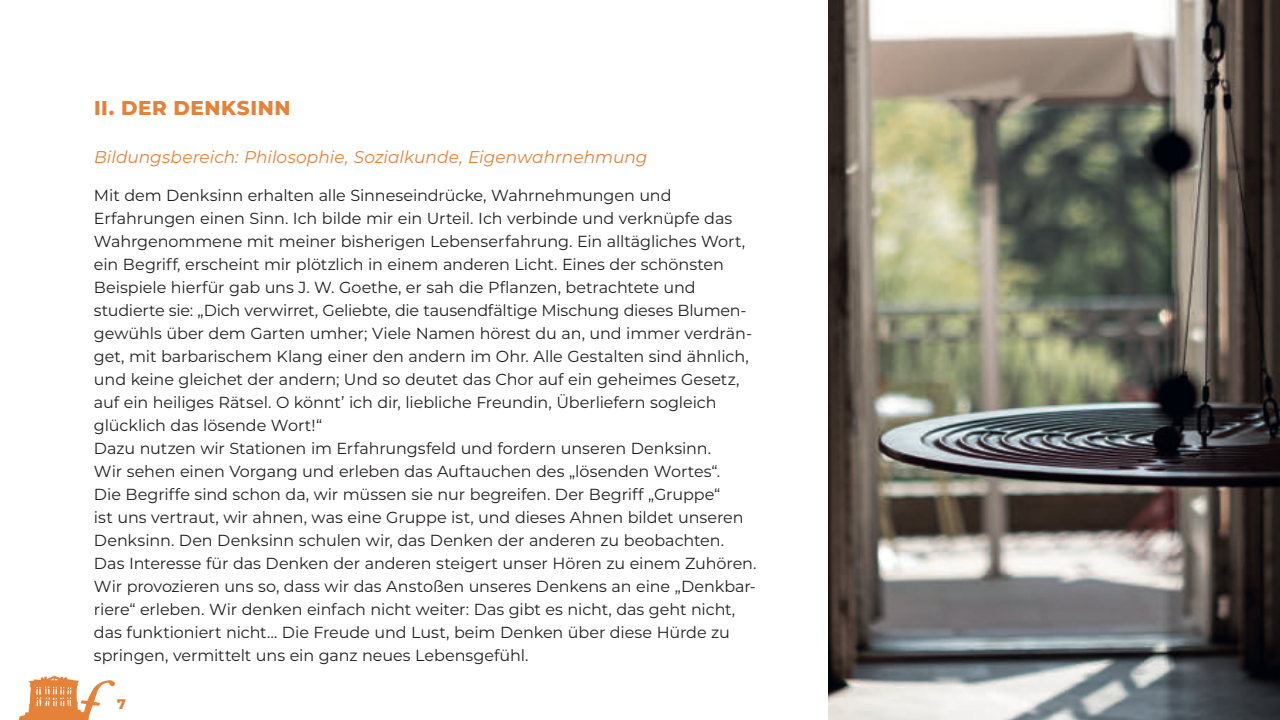
<style>
.page{position:relative;width:1280px;height:720px;background:#fff}
.page>*{position:absolute;margin:0;border:0;box-sizing:border-box;transform-origin:0 0}
.t1{font:800 20px "Montserrat";letter-spacing:.025em;color:#e5823a}
.t2{font:italic 17px "Montserrat";color:#e5823a}
.t3{font:16px/23px "Montserrat";letter-spacing:-.005em;color:#231f20}
.t4{font:800 14px "Montserrat";color:#e5823a}
</style>
<div class="page">
<img style="left:18px;top:675px;width:97px;height:45px">
<img style="left:828px;top:0;width:452px;height:720px">
<p class="t1" style="left:94px;top:93px;width:198px">II. DER DENKSINN</p>
<p class="t2" style="left:94px;top:145px;width:555px">Bildungsbereich: Philosophie, Sozialkunde, Eigenwahrnehmung</p>
<p class="t3" style="left:94px;top:183px;width:664px">Mit dem Denksinn erhalten alle Sinneseindrücke, Wahrnehmungen und Erfahrungen einen Sinn. Ich bilde mir ein Urteil. Ich verbinde und verknüpfe das Wahrgenommene mit meiner bisherigen Lebenserfahrung. Ein alltägliches Wort, ein Begriff, erscheint mir plötzlich in einem anderen Licht. Eines der schönsten Beispiele hierfür gab uns J. W. Goethe, er sah die Pflanzen, betrachtete und studierte sie: „Dich verwirret, Geliebte, die tausendfältige Mischung dieses Blumen&shy;gewühls über dem Garten umher; Viele Namen hörest du an, und immer verdrän&shy;get, mit barbarischem Klang einer den andern im Ohr. Alle Gestalten sind ähnlich, und keine gleichet der andern; Und so deutet das Chor auf ein geheimes Gesetz, auf ein heiliges Rätsel. O könnt’ ich dir, liebliche Freundin, Überliefern sogleich glücklich das lösende Wort!“<br>Dazu nutzen wir Stationen im Erfahrungsfeld und fordern unseren Denksinn.<br>Wir sehen einen Vorgang und erleben das Auftauchen des „lösenden Wortes“.<br>Die Begriffe sind schon da, wir müssen sie nur begreifen. Der Begriff „Gruppe“<br>ist uns vertraut, wir ahnen, was eine Gruppe ist, und dieses Ahnen bildet unseren Denksinn. Den Denksinn schulen wir, das Denken der anderen zu beobachten.<br>Das Interesse für das Denken der anderen steigert unser Hören zu einem Zuhören.<br>Wir provozieren uns so, dass wir das Anstoßen unseres Denkens an eine „Denkbar&shy;riere“ erleben. Wir denken einfach nicht weiter: Das gibt es nicht, das geht nicht, das funktioniert nicht… Die Freude und Lust, beim Denken über diese Hürde zu springen, vermittelt uns ein ganz neues Lebensgefühl.</p>
<p class="t4" style="left:117px;top:694px;width:10px">7</p>
</div>
